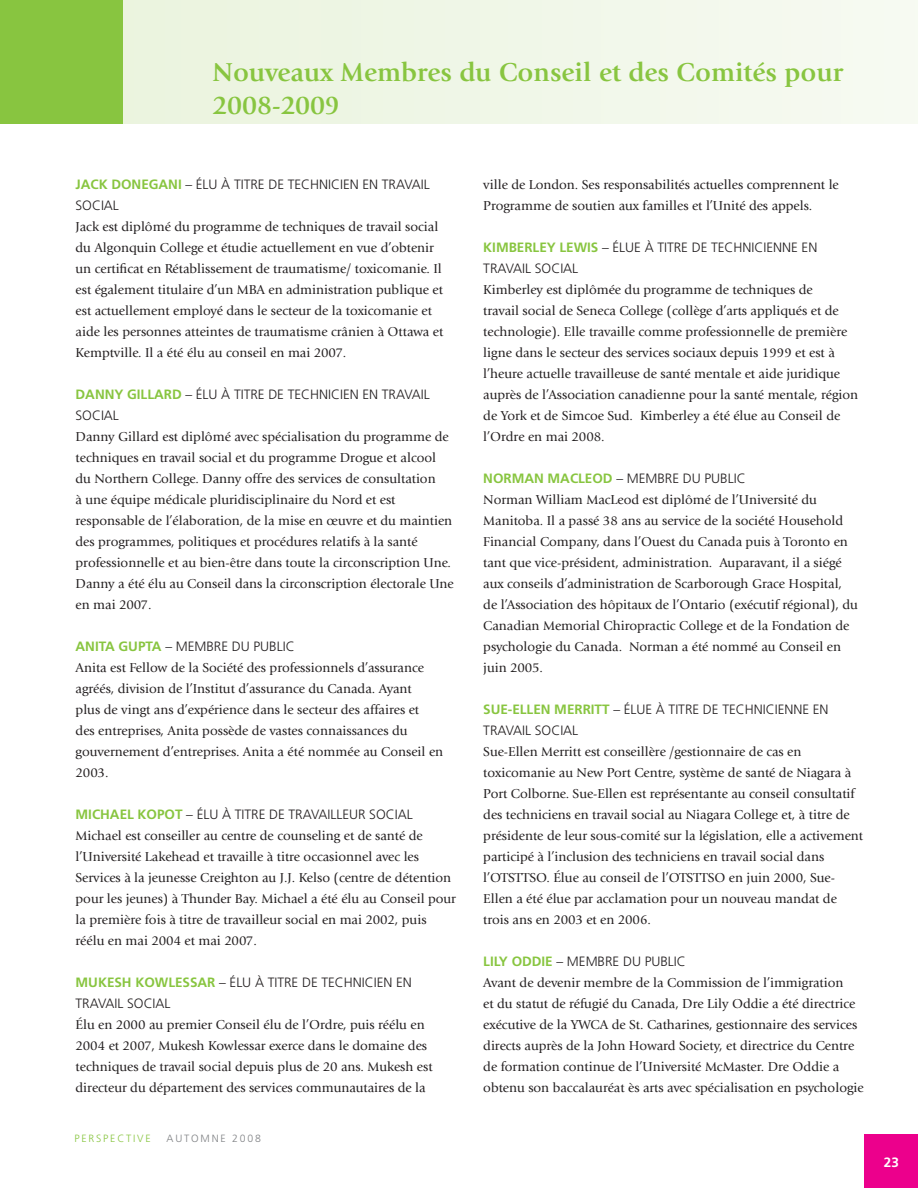
<style>
.page{position:relative;width:918px;height:1188px;background:#fff}
.page>*{position:absolute;margin:0;border:0;box-sizing:border-box;transform-origin:0 0}
.t1{font:700 27px/32.4px "Giovanni Std";color:#88c540}
.t2{font:13.5px/21px "Giovanni Std";color:#231f20}
.t3{font:300 13.5px "Frutiger LT Std";color:#231f20}
.t4{font:700 13.5px "Frutiger LT Std";color:#88c540}
.t5{font:700 13.5px "Frutiger LT Std";color:#fff}
.t6{font:300 10.5px "Frutiger LT Std";letter-spacing:.17em;color:#88c540}
.t7{font:300 10.5px "Frutiger LT Std";letter-spacing:.17em;color:#808285}
.s1{font-weight:300;color:#231f20}
.s2{font-weight:700;color:#88c540}
</style>
<div class="page">
<div style="left:865px;top:1135px;width:53px;height:53px;background:#ec008c"></div>
<div style="left:0;top:0;width:123px;height:124px;background:#88c540"></div>
<div style="left:123px;top:0;width:795px;height:124px;background:#f0f7e8"></div>
<h1 class="t1" style="left:213px;top:56px;width:632px">Nouveaux Membres du Conseil et des Comités pour<br>2008-2009</h1>
<p class="t4" style="left:76px;top:176px;width:46px">JACK DONE</p>
<p class="t4" style="left:149px;top:176px;width:55px">GANI <span class="s1">– ÉLU</span></p>
<p class="t3" style="left:221px;top:177px;width:20px">À TITRE</p>
<p class="t3" style="left:268px;top:177px;width:59px">DE TECHNICIEN</p>
<p class="t3" style="left:363px;top:177px;width:28px">EN TRAVAIL</p>
<p class="t3" style="left:76px;top:198px;width:9px">SOCIAL</p>
<p class="t2" style="left:76px;top:216px;width:369px">Jack est diplômé du programme de techniques de travail social du Algonquin College et étudie actuellement en vue d’obtenir un certificat en Rétablissement de traumatisme/ toxicomanie. Il est également titulaire d’un MBA en administration publique et est actuellement employé dans le secteur de la toxicomanie et aide les personnes atteintes de traumatisme crânien à Ottawa et Kemptville. Il a été élu au conseil en mai 2007.</p>
<p class="t4" style="left:76px;top:386px;width:60px">DANNY GILL</p>
<p class="t3" style="left:154px;top:387px;width:50px"><span class="s2">ARD</span> – ÉLU</p>
<p class="t3" style="left:221px;top:387px;width:20px">À TITRE</p>
<p class="t3" style="left:268px;top:387px;width:59px">DE TECHNICIEN</p>
<p class="t3" style="left:363px;top:387px;width:28px">EN TRAVAIL</p>
<p class="t3" style="left:76px;top:408px;width:9px">SOCIAL</p>
<p class="t2" style="left:76px;top:426px;width:380px">Danny Gillard est diplômé avec spécialisation du programme de techniques en travail social et du programme Drogue et alcool du Northern College. Danny offre des services de consultation<br>à une équipe médicale pluridisciplinaire du Nord et est responsable de l’élaboration, de la mise en œuvre et du maintien des programmes, politiques et procédures relatifs à la santé professionnelle et au bien-être dans toute la circonscription Une.<br>Danny a été élu au Conseil dans la circonscription électorale Une en mai 2007.</p>
<p class="t4" style="left:76px;top:638px;width:9px">ANIT</p>
<p class="t4" style="left:105px;top:638px;width:23px">A GUPT</p>
<p class="t3" style="left:152px;top:639px;width:34px"><span class="s2">A</span> – MEMBRE</p>
<p class="t3" style="left:232px;top:639px;width:30px">DU PUBLIC</p>
<p class="t2" style="left:76px;top:657px;width:369px">Anita est Fellow de la Société des professionnels d’assurance agréés, division de l’Institut d’assurance du Canada. Ayant<br>plus de vingt ans d’expérience dans le secteur des affaires et<br>des entreprises, Anita possède de vastes connaissances du gouvernement d’entreprises. Anita a été nommée au Conseil en 2003.</p>
<p class="t4" style="left:76px;top:807px;width:72px">MICHAEL KOPOT</p>
<p class="t3" style="left:186px;top:807px;width:18px">– ÉLU</p>
<p class="t3" style="left:222px;top:807px;width:20px">À TITRE</p>
<p class="t3" style="left:269px;top:807px;width:28px">DE TRAVAILLEUR</p>
<p class="t3" style="left:369px;top:807px;width:9px">SOCIAL</p>
<p class="t2" style="left:76px;top:825px;width:382px">Michael est conseiller au centre de counseling et de santé de l’Université Lakehead et travaille à titre occasionnel avec les Services à la jeunesse Creighton au J.J. Kelso (centre de détention pour les jeunes) à Thunder Bay. Michael a été élu au Conseil pour la première fois à titre de travailleur social en mai 2002, puis réélu en mai 2004 et mai 2007.</p>
<p class="t4" style="left:76px;top:975px;width:40px">MUKESH</p>
<p class="t4" style="left:135px;top:975px;width:41px">KOWLESS</p>
<p class="t3" style="left:198px;top:975px;width:40px"><span class="s2">AR</span> – ÉLU</p>
<p class="t3" style="left:255px;top:975px;width:20px">À TITRE</p>
<p class="t3" style="left:302px;top:975px;width:59px">DE TECHNICIEN</p>
<p class="t3" style="left:396px;top:975px;width:8px">EN</p>
<p class="t3" style="left:76px;top:996px;width:8px">TRAVAIL</p>
<p class="t3" style="left:127px;top:996px;width:9px">SOCIAL</p>
<p class="t2" style="left:76px;top:1014px;width:359px">Élu en 2000 au premier Conseil élu de l’Ordre, puis réélu en 2004 et 2007, Mukesh Kowlessar exerce dans le domaine des techniques de travail social depuis plus de 20 ans. Mukesh est directeur du département des services communautaires de la</p>
<p class="t6" style="left:75px;top:1132px;width:78px">PERSPECTIVE</p>
<p class="t7" style="left:167px;top:1132px;width:96px">AUTOMNE 2008</p>
<p class="t2" style="left:483px;top:174px;width:357px">ville de London. Ses responsabilités actuelles comprennent le<br>Programme de soutien aux familles et l’Unité des appels.</p>
<p class="t4" style="left:483px;top:240px;width:9px">KIM</p>
<p class="t4" style="left:509px;top:240px;width:17px">BERLE</p>
<p class="t4" style="left:547px;top:240px;width:74px">Y LEWIS <span class="s1">– ÉLUE</span></p>
<p class="t3" style="left:645px;top:240px;width:20px">À TITRE</p>
<p class="t3" style="left:692px;top:240px;width:59px">DE TECHNICIENNE</p>
<p class="t3" style="left:802px;top:240px;width:8px">EN</p>
<p class="t3" style="left:483px;top:261px;width:8px">TRAVAIL</p>
<p class="t3" style="left:535px;top:261px;width:9px">SOCIAL</p>
<p class="t2" style="left:483px;top:279px;width:377px">Kimberley est diplômée du programme de techniques de<br>travail social de Seneca College (collège d’arts appliqués et de technologie). Elle travaille comme professionnelle de première ligne dans le secteur des services sociaux depuis 1999 et est à l’heure actuelle travailleuse de santé mentale et aide juridique auprès de l’Association canadienne pour la santé mentale, région de York et de Simcoe Sud. Kimberley a été élue au Conseil de l’Ordre en mai 2008.</p>
<p class="t4" style="left:483px;top:471px;width:21px">NORM</p>
<p class="t4" style="left:524px;top:471px;width:112px">AN MACLEO D <span class="s1">– MEMBRE</span></p>
<p class="t3" style="left:683px;top:471px;width:30px">DU PUBLIC</p>
<p class="t2" style="left:483px;top:489px;width:376px">Norman William MacLeod est diplômé de l’Université du Manitoba. Il a passé 38 ans au service de la société Household Financial Company, dans l’Ouest du Canada puis à Toronto en tant que vice-président, administration. Auparavant, il a siégé aux conseils d’administration de Scarborough Grace Hospital, de l’Association des hôpitaux de l’Ontario (exécutif régional), du Canadian Memorial Chiropractic College et de la Fondation de psychologie du Canada. Norman a été nommé au Conseil en juin 2005.</p>
<p class="t4" style="left:483px;top:702px;width:45px">SUE-ELLEN</p>
<p class="t4" style="left:554px;top:702px;width:21px">MERRITT</p>
<p class="t3" style="left:613px;top:702px;width:19px">– ÉLUE</p>
<p class="t3" style="left:656px;top:702px;width:20px">À TITRE</p>
<p class="t3" style="left:703px;top:702px;width:59px">DE TECHNICIENNE</p>
<p class="t3" style="left:813px;top:702px;width:8px">EN</p>
<p class="t3" style="left:483px;top:723px;width:8px">TRAVAIL</p>
<p class="t3" style="left:535px;top:723px;width:9px">SOCIAL</p>
<p class="t2" style="left:483px;top:742px;width:381px">Sue-Ellen Merritt est conseillère /gestionnaire de cas en toxicomanie au New Port Centre, système de santé de Niagara à Port Colborne. Sue-Ellen est représentante au conseil consultatif des techniciens en travail social au Niagara College et, à titre de présidente de leur sous-comité sur la législation, elle a activement participé à l’inclusion des techniciens en travail social dans l’OTSTTSO. Élue au conseil de l’OTSTTSO en juin 2000, Sue-Ellen a été élue par acclamation pour un nouveau mandat de trois ans en 2003 et en 2006.</p>
<p class="t4" style="left:483px;top:954px;width:94px">LILY ODDIE <span class="s1">– MEMBRE</span></p>
<p class="t3" style="left:623px;top:954px;width:30px">DU PUBLIC</p>
<p class="t2" style="left:483px;top:973px;width:382px">Avant de devenir membre de la Commission de l’immigration<br>et du statut de réfugié du Canada, Dre Lily Oddie a été directrice exécutive de la YWCA de St. Catharines, gestionnaire des services directs auprès de la John Howard Society, et directrice du Centre de formation continue de l’Université McMaster. Dre Oddie a obtenu son baccalauréat ès arts avec spécialisation en psychologie</p>
<p class="t5" style="left:884px;top:1155px;width:17px">23</p>
</div>
